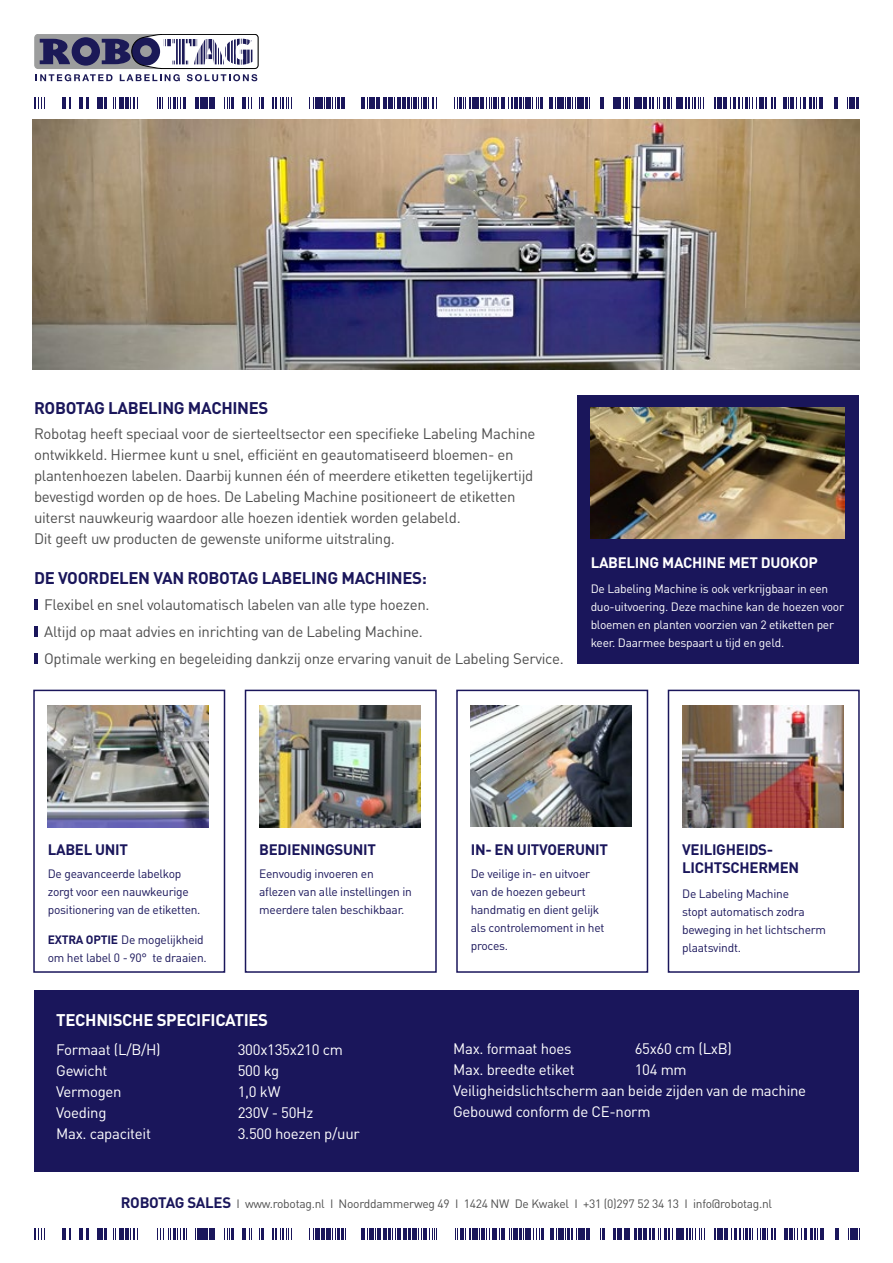
<style>
.page{position:relative;width:893px;height:1263px;background:#fff}
.page>*{position:absolute;margin:0;border:0;box-sizing:border-box;transform-origin:0 0}
.t1{font:700 16.65px "DIN";letter-spacing:-.02em;color:#1a165b}
.t2{font:700 16.65px "DIN";letter-spacing:-.02em;color:#fff}
.t3{font:15px/21px "DIN";letter-spacing:-.02em;color:#4f4f4f}
.t4{font:15px/21px "DIN";letter-spacing:-.02em;color:#fff}
.t5{font:700 15px/18px "DIN";letter-spacing:-.02em;color:#1a165b}
.t6{font:700 15px "DIN";letter-spacing:-.02em;color:#fff}
.t7{font:12px/18px "DIN";letter-spacing:-.02em;color:#1a165b}
.t8{font:12px/18px "DIN";letter-spacing:-.02em;color:#fff}
.t9{font:12px "DIN";letter-spacing:-.02em;color:#4f4f4f}
.s1{font-weight:700}
.s2{font-weight:700;font-size:15px;color:#1a165b}
</style>
<div class="page">
<img style="left:33px;top:119px;width:827px;height:251px">
<svg style="left:36px;top:34px;width:222px;height:47px"></svg>
<svg style="left:34px;top:98px;width:11px;height:11px"></svg>
<svg style="left:62px;top:98px;width:9px;height:11px"></svg>
<svg style="left:79px;top:98px;width:10px;height:11px"></svg>
<svg style="left:97px;top:98px;width:10px;height:11px"></svg>
<svg style="left:113px;top:98px;width:25px;height:11px"></svg>
<svg style="left:157px;top:98px;width:29px;height:11px"></svg>
<svg style="left:195px;top:98px;width:20px;height:11px"></svg>
<svg style="left:224px;top:98px;width:9px;height:11px"></svg>
<svg style="left:242px;top:98px;width:10px;height:11px"></svg>
<svg style="left:259px;top:98px;width:5px;height:11px"></svg>
<svg style="left:272px;top:98px;width:20px;height:11px"></svg>
<svg style="left:309px;top:98px;width:36px;height:11px"></svg>
<svg style="left:361px;top:98px;width:76px;height:11px"></svg>
<svg style="left:457px;top:98px;width:86px;height:11px"></svg>
<svg style="left:549px;top:98px;width:41px;height:11px"></svg>
<svg style="left:600px;top:98px;width:4px;height:11px"></svg>
<svg style="left:613px;top:98px;width:91px;height:11px"></svg>
<svg style="left:714px;top:98px;width:61px;height:11px"></svg>
<svg style="left:783px;top:98px;width:40px;height:11px"></svg>
<svg style="left:834px;top:98px;width:4px;height:11px"></svg>
<svg style="left:849px;top:98px;width:10px;height:11px"></svg>
<svg style="left:34px;top:1229px;width:11px;height:11px"></svg>
<svg style="left:62px;top:1229px;width:9px;height:11px"></svg>
<svg style="left:79px;top:1229px;width:10px;height:11px"></svg>
<svg style="left:97px;top:1229px;width:10px;height:11px"></svg>
<svg style="left:113px;top:1229px;width:25px;height:11px"></svg>
<svg style="left:157px;top:1229px;width:30px;height:11px"></svg>
<svg style="left:195px;top:1229px;width:20px;height:11px"></svg>
<svg style="left:224px;top:1229px;width:9px;height:11px"></svg>
<svg style="left:242px;top:1229px;width:10px;height:11px"></svg>
<svg style="left:261px;top:1229px;width:3px;height:11px"></svg>
<svg style="left:273px;top:1229px;width:19px;height:11px"></svg>
<svg style="left:309px;top:1229px;width:37px;height:11px"></svg>
<svg style="left:361px;top:1229px;width:76px;height:11px"></svg>
<svg style="left:455px;top:1229px;width:88px;height:11px"></svg>
<svg style="left:550px;top:1229px;width:40px;height:11px"></svg>
<svg style="left:600px;top:1229px;width:5px;height:11px"></svg>
<svg style="left:613px;top:1229px;width:92px;height:11px"></svg>
<svg style="left:714px;top:1229px;width:62px;height:11px"></svg>
<svg style="left:784px;top:1229px;width:40px;height:11px"></svg>
<svg style="left:835px;top:1229px;width:3px;height:11px"></svg>
<svg style="left:848px;top:1229px;width:12px;height:11px"></svg>
<svg style="left:34px;top:599px;width:4px;height:11px"></svg>
<svg style="left:34px;top:626px;width:4px;height:11px"></svg>
<svg style="left:34px;top:653px;width:4px;height:11px"></svg>
<div style="left:34px;top:990px;width:825px;height:181px;background:#1a165b"></div>
<div style="left:577px;top:395px;width:281px;height:269px;background:#1a165b"></div>
<img style="left:591px;top:408px;width:253px;height:131px">
<div style="left:33px;top:690px;width:192px;height:283px;background:#fff;border:2px solid #1a165b"></div>
<img style="left:48px;top:705px;width:161px;height:122px">
<div style="left:245px;top:690px;width:192px;height:283px;background:#fff;border:2px solid #1a165b"></div>
<img style="left:259px;top:705px;width:161px;height:122px">
<div style="left:456px;top:690px;width:192px;height:283px;background:#fff;border:2px solid #1a165b"></div>
<img style="left:471px;top:705px;width:161px;height:122px">
<div style="left:668px;top:690px;width:192px;height:283px;background:#fff;border:2px solid #1a165b"></div>
<img style="left:682px;top:705px;width:161px;height:122px">
<p class="t1" style="left:34px;top:397px;width:236px">ROBOTAG LABELING MACHINES</p>
<p class="t3" style="left:34px;top:423px;width:503px">Robotag heeft speciaal voor de sierteeltsector een specifieke Labeling Machine ontwikkeld. Hiermee kunt u snel, efficiënt en geautomatiseerd bloemen- en plantenhoezen labelen. Daarbij kunnen één of meerdere etiketten tegelijkertijd bevestigd worden op de hoes. De Labeling Machine positioneert de etiketten uiterst nauwkeurig waardoor alle hoezen identiek worden gelabeld.<br>Dit geeft uw producten de gewenste uniforme uitstraling.</p>
<p class="t1" style="left:34px;top:567px;width:394px">DE VOORDELEN VAN ROBOTAG LABELING MACHINES:</p>
<p class="t3" style="left:44px;top:591px;width:521px;line-height:27px">Flexibel en snel volautomatisch labelen van alle type hoezen.<br>Altijd op maat advies en inrichting van de Labeling Machine.<br>Optimale werking en begeleiding dankzij onze ervaring vanuit de Labeling Service.</p>
<p class="t6" style="left:591px;top:552px;width:229px">LABELING MACHINE MET DUOKOP</p>
<p class="t8" style="left:591px;top:579px;width:255px">De Labeling Machine is ook verkrijgbaar in een duo-uitvoering. Deze machine kan de hoezen voor bloemen en planten voorzien van 2 etiketten per keer. Daarmee bespaart u tijd en geld.</p>
<p class="t5" style="left:48px;top:840px;width:82px">LABEL UNIT</p>
<p class="t7" style="left:48px;top:865px;width:154px">De geavanceerde labelkop zorgt voor een nauwkeurige positionering van de etiketten.</p>
<p class="t7" style="left:48px;top:930px;width:161px"><span class="s1">EXTRA OPTIE</span> De mogelijkheid om het label 0 - 90° te draaien.</p>
<p class="t5" style="left:259px;top:840px;width:118px">BEDIENINGSUNIT</p>
<p class="t7" style="left:259px;top:865px;width:154px">Eenvoudig invoeren en aflezen van alle instellingen in meerdere talen beschikbaar.</p>
<p class="t2" style="left:56px;top:1009px;width:213px">TECHNISCHE SPECIFICATIES</p>
<p class="t4" style="left:56px;top:1039px;width:106px">Formaat (L/B/H)</p>
<p class="t4" style="left:238px;top:1039px;width:107px">300x135x210 cm</p>
<p class="t4" style="left:56px;top:1060px;width:53px">Gewicht</p>
<p class="t4" style="left:238px;top:1060px;width:43px">500 kg</p>
<p class="t4" style="left:56px;top:1081px;width:67px">Vermogen</p>
<p class="t4" style="left:238px;top:1081px;width:44px">1,0 kW</p>
<p class="t4" style="left:56px;top:1102px;width:52px">Voeding</p>
<p class="t4" style="left:238px;top:1102px;width:77px">230V - 50Hz</p>
<p class="t4" style="left:56px;top:1123px;width:96px">Max. capaciteit</p>
<p class="t4" style="left:238px;top:1123px;width:124px">3.500 hoezen p/uur</p>
<p class="t5" style="left:471px;top:840px;width:139px">IN- EN UITVOERUNIT</p>
<p class="t7" style="left:471px;top:865px;width:135px">De veilige in- en uitvoer van de hoezen gebeurt handmatig en dient gelijk als controlemoment in het proces.</p>
<p class="t5" style="left:682px;top:840px;width:118px">VEILIGHEIDS-<br>LICHTSCHERMEN</p>
<p class="t7" style="left:682px;top:885px;width:145px">De Labeling Machine<br>stopt automatisch zodra beweging in het lichtscherm plaatsvindt.</p>
<p class="t4" style="left:453px;top:1038px;width:120px">Max. formaat hoes</p>
<p class="t4" style="left:635px;top:1038px;width:99px">65x60 cm (LxB)</p>
<p class="t4" style="left:453px;top:1059px;width:123px">Max. breedte etiket</p>
<p class="t4" style="left:453px;top:1059px;width:355px;text-indent:182px">104 mm<br>Veiligheidslichtscherm aan beide zijden van de machine<br>Gebouwd conform de CE-norm</p>
<p class="t9" style="left:121px;top:1196px;width:653px"><span class="s2">ROBOTAG SALES</span> I www.robotag.nl I Noorddammerweg 49 I 1424 NW De Kwakel I +31 (0)297 52 34 13 I info@robotag.nl</p>
</div>
